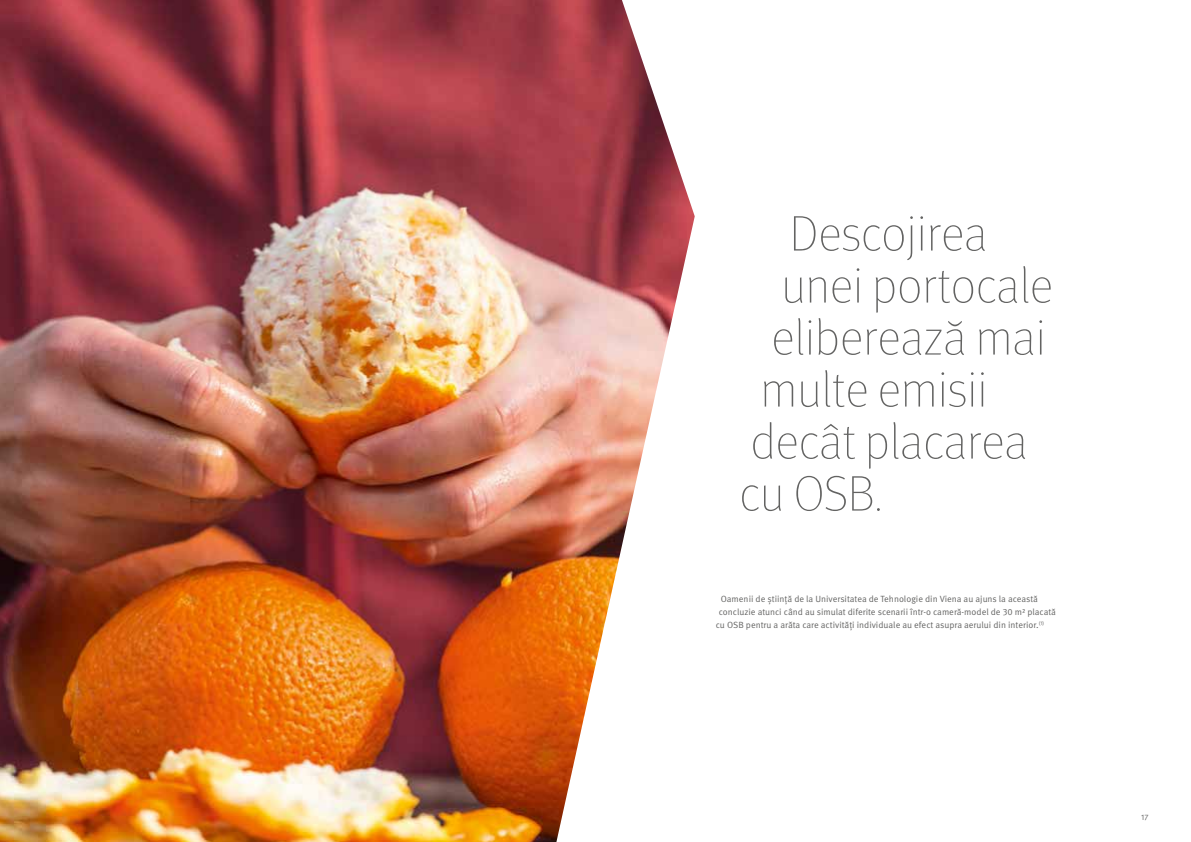
<style>
.page{position:relative;width:1191px;height:842px;background:#fff}
.page>*{position:absolute;margin:0;border:0;box-sizing:border-box;transform-origin:0 0}
.t1{font:100 50px "Meta Pro";color:#636362}
.t2{font:9px "Meta Pro";color:#636362}
.t3{font:8px "Meta Pro";color:#636362}
</style>
<div class="page">
<img style="left:0;top:0;width:694px;height:842px">
<h1 class="t1" style="left:789px;top:199px;width:199px">Descojirea</h1>
<h1 class="t1" style="left:781px;top:251px;width:273px">unei portocale</h1>
<h1 class="t1" style="left:771px;top:303px;width:276px">eliberează mai</h1>
<h1 class="t1" style="left:760px;top:355px;width:229px">multe emisii</h1>
<h1 class="t1" style="left:750px;top:407px;width:279px">decât placarea</h1>
<h1 class="t1" style="left:739px;top:459px;width:145px">cu OSB.</h1>
<p class="t2" style="left:721px;top:593px;width:318px">Oamenii de știință de la Universitatea de Tehnologie din Viena au ajuns la această</p>
<p class="t2" style="left:719px;top:606px;width:339px">concluzie atunci când au simulat diferite scenarii într-o cameră-model de 30 m2 placată</p>
<p class="t2" style="left:716px;top:619px;width:330px">cu OSB pentru a arăta care activități individuale au efect asupra aerului din interior.<sup>(1)</sup></p>
<p class="t3" style="left:1141px;top:812px;width:9px">17</p>
</div>
